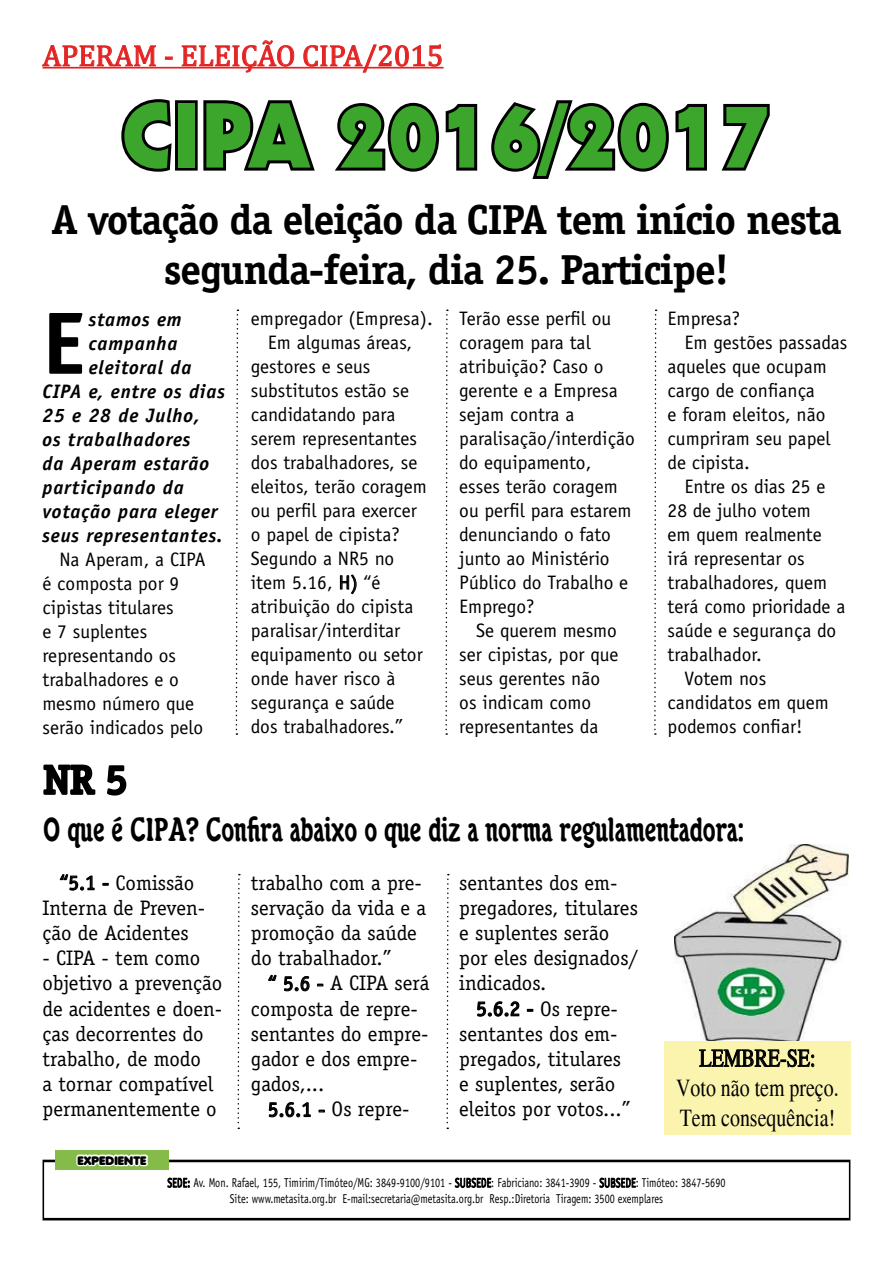
<style>
.page{position:relative;width:893px;height:1263px;background:#fff}
.page>*{position:absolute;margin:0;border:0;box-sizing:border-box;transform-origin:0 0}
.t1{font:90px "Geometric 231 BT Heavy C";color:#3ca52b}
.t2{font:700 88.65px "Officina Sans";color:#000}
.t3{font:700 42px/50.4px "Officina Serif";letter-spacing:-.03em;color:#000;text-align:center}
.t4{font:34.5px "Theatre Antoine";color:#000}
.t5{font:30px "Cambria Math";color:#e32322}
.t6{font:24.9px/29.8px "Times";color:#000;text-align:center;scale:.8 1}
.t7{font:21px/25.2px "Officina Serif";color:#000}
.t8{font:19.5px/24px "Officina Sans";color:#000}
.t9{font:italic 700 19.5px "Officina Sans";letter-spacing:.04em;color:#000}
.t10{font:12.9px/15.5px "Officina Sans";color:#000;text-align:center;scale:.79 1}
.t11{font:12px "Debussy";color:#000}
</style>
<div class="page">
<svg style="left:167px;top:1177px;width:23px;height:11px"></svg>
<svg style="left:455px;top:1177px;width:36px;height:11px"></svg>
<svg style="left:599px;top:1177px;width:37px;height:11px"></svg>
<div style="left:42px;top:1160px;width:809px;height:60px;border:2px solid #000"></div>
<div style="left:55px;top:1150px;width:114px;height:19px;background:#84bb49"></div>
<svg style="left:76px;top:1154px;width:72px;height:13px"></svg>
<hr style="left:43px;top:67px;width:400px;height:2px;background:#e32322">
<svg style="left:42px;top:45px;width:114px;height:22px"></svg>
<svg style="left:165px;top:57px;width:8px;height:3px"></svg>
<svg style="left:181px;top:40px;width:113px;height:33px"></svg>
<svg style="left:303px;top:44px;width:139px;height:29px"></svg>
<svg style="left:121px;top:99px;width:51px;height:73px"></svg>
<div style="left:175px;top:100px;width:23px;height:71px;border:6px solid #000"></div>
<svg style="left:203px;top:100px;width:112px;height:71px"></svg>
<svg style="left:335px;top:102px;width:143px;height:70px"></svg>
<svg style="left:491px;top:100px;width:216px;height:79px"></svg>
<svg style="left:721px;top:103px;width:49px;height:68px"></svg>
<svg style="left:340px;top:574px;width:17px;height:21px"></svg>
<svg style="left:43px;top:764px;width:53px;height:31px"></svg>
<svg style="left:107px;top:765px;width:20px;height:31px"></svg>
<svg style="left:59px;top:874px;width:36px;height:17px"></svg>
<svg style="left:102px;top:883px;width:7px;height:3px"></svg>
<svg style="left:268px;top:974px;width:9px;height:7px"></svg>
<svg style="left:284px;top:976px;width:26px;height:16px"></svg>
<svg style="left:317px;top:984px;width:6px;height:2px"></svg>
<svg style="left:268px;top:1102px;width:43px;height:16px"></svg>
<svg style="left:318px;top:1110px;width:7px;height:2px"></svg>
<svg style="left:477px;top:1001px;width:43px;height:16px"></svg>
<svg style="left:527px;top:1009px;width:6px;height:3px"></svg>
<img style="left:675px;top:844px;width:173px;height:197px">
<div style="left:664px;top:1041px;width:186px;height:93px;background:#fbf4af"></div>
<svg style="left:699px;top:1049px;width:116px;height:18px"></svg>
<svg style="left:235px;top:309px;width:4px;height:426px"></svg>
<svg style="left:445px;top:309px;width:3px;height:426px"></svg>
<svg style="left:654px;top:309px;width:3px;height:426px"></svg>
<svg style="left:237px;top:874px;width:3px;height:255px"></svg>
<svg style="left:446px;top:874px;width:3px;height:255px"></svg>
<h3 class="t5" style="left:43px;top:38px;width:402px">APERAM - ELEIÇÃO CIPA/2015</h3>
<h1 class="t1" style="left:122px;top:80px;width:651px">CIPA 2016/2017</h1>
<h3 class="t3" style="left:51px;top:194px;width:792px">A votação da eleição da CIPA tem início nesta segunda-feira, dia 25. Participe!</h3>
<h2 class="t2" style="left:43px;top:288px;width:44px">E</h2>
<p class="t9" style="left:89px;top:307px;width:94px">stamos em</p>
<p class="t9" style="left:89px;top:331px;width:90px">campanha</p>
<p class="t9" style="left:89px;top:355px;width:104px">eleitoral da</p>
<p class="t9" style="left:43px;top:379px;width:184px">CIPA e, entre os dias</p>
<p class="t9" style="left:43px;top:403px;width:159px">25 e 28 de Julho,</p>
<p class="t9" style="left:43px;top:427px;width:149px">os trabalhadores</p>
<p class="t9" style="left:43px;top:451px;width:168px">da Aperam estarão</p>
<p class="t9" style="left:43px;top:475px;width:143px">participando da</p>
<p class="t9" style="left:43px;top:499px;width:177px">votação para eleger</p>
<p class="t9" style="left:43px;top:523px;width:181px">seus representantes.</p>
<p class="t8" style="left:43px;top:547px;width:165px;text-indent:17px">Na Aperam, a CIPA é composta por 9 cipistas titulares<br>e 7 suplentes representando os trabalhadores e o mesmo número que serão indicados pelo</p>
<h3 class="t3" style="left:43px;top:754px;width:87px">NR 5</h3>
<p class="t8" style="left:251px;top:306px;width:184px">empregador (Empresa).</p>
<p class="t8" style="left:268px;top:330px;width:146px">Em algumas áreas,</p>
<p class="t8" style="left:251px;top:354px;width:121px">gestores e seus</p>
<p class="t8" style="left:251px;top:378px;width:160px">substitutos estão se</p>
<p class="t8" style="left:251px;top:402px;width:146px">candidatando para</p>
<p class="t8" style="left:251px;top:426px;width:168px">serem representantes</p>
<p class="t8" style="left:251px;top:450px;width:168px">dos trabalhadores, se</p>
<p class="t8" style="left:251px;top:474px;width:177px">eleitos, terão coragem</p>
<p class="t8" style="left:251px;top:498px;width:168px">ou perfil para exercer</p>
<p class="t8" style="left:251px;top:522px;width:150px">o papel de cipista?</p>
<p class="t8" style="left:251px;top:546px;width:145px">Segundo a NR5 no</p>
<p class="t8" style="left:251px;top:570px;width:131px">item 5.16, H) “é</p>
<p class="t8" style="left:251px;top:594px;width:164px">atribuição do cipista</p>
<p class="t8" style="left:251px;top:618px;width:151px">paralisar/interditar</p>
<p class="t8" style="left:251px;top:642px;width:173px">equipamento ou setor</p>
<p class="t8" style="left:251px;top:666px;width:146px">onde haver risco à</p>
<p class="t8" style="left:251px;top:690px;width:145px">segurança e saúde</p>
<p class="t8" style="left:251px;top:714px;width:154px">dos trabalhadores.”</p>
<p class="t8" style="left:459px;top:306px;width:177px">Terão esse perfil ou coragem para tal atribuição? Caso o gerente e a Empresa sejam contra a paralisação/interdição do equipamento, esses terão coragem ou perfil para estarem denunciando o fato junto ao Ministério<br>Público do Trabalho e<br>Emprego?</p>
<p class="t8" style="left:459px;top:618px;width:161px;text-indent:17px">Se querem mesmo ser cipistas, por que seus gerentes não os indicam como representantes da</p>
<p class="t8" style="left:668px;top:306px;width:74px">Empresa?</p>
<p class="t8" style="left:685px;top:330px;width:164px">Em gestões passadas</p>
<p class="t8" style="left:668px;top:354px;width:161px">aqueles que ocupam</p>
<p class="t8" style="left:668px;top:378px;width:149px">cargo de confiança</p>
<p class="t8" style="left:668px;top:402px;width:159px">e foram eleitos, não</p>
<p class="t8" style="left:668px;top:426px;width:164px">cumpriram seu papel</p>
<p class="t8" style="left:668px;top:450px;width:84px">de cipista.</p>
<p class="t8" style="left:685px;top:474px;width:142px">Entre os dias 25 e</p>
<p class="t8" style="left:668px;top:498px;width:145px">28 de julho votem</p>
<p class="t8" style="left:668px;top:522px;width:156px">em quem realmente</p>
<p class="t8" style="left:668px;top:546px;width:139px">irá representar os</p>
<p class="t8" style="left:668px;top:570px;width:161px">trabalhadores, quem</p>
<p class="t8" style="left:668px;top:594px;width:179px">terá como prioridade a</p>
<p class="t8" style="left:668px;top:618px;width:170px">saúde e segurança do</p>
<p class="t8" style="left:668px;top:642px;width:96px">trabalhador.</p>
<p class="t8" style="left:685px;top:666px;width:83px">Votem nos</p>
<p class="t8" style="left:668px;top:690px;width:163px">candidatos em quem</p>
<p class="t8" style="left:668px;top:714px;width:137px">podemos confiar!</p>
<h3 class="t4" style="left:43px;top:810px;width:702px">O que é CIPA? Confira abaixo o que diz a norma regulamentadora:</h3>
<p class="t7" style="left:43px;top:870px;width:164px;text-indent:17px">“5.1 - Comissão<br>Interna de Preven&shy;ção de Acidentes</p>
<p class="t7" style="left:43px;top:945px;width:181px">- CIPA - tem como objetivo a prevenção de acidentes e doen&shy;ças decorrentes do trabalho, de modo<br>a tornar compatível permanentemente o</p>
<p class="t11" style="left:78px;top:1154px;width:71px">EXPEDIENTE</p>
<p class="t7" style="left:251px;top:870px;width:177px">trabalho com a pre&shy;servação da vida e a promoção da saúde do trabalhador.”</p>
<p class="t7" style="left:251px;top:971px;width:180px;text-indent:17px">“ 5.6 - A CIPA será composta de repre&shy;sentantes do empre&shy;gador e dos empre&shy;gados,...</p>
<p class="t7" style="left:268px;top:1097px;width:143px">5.6.1 - Os repre-</p>
<p class="t7" style="left:459px;top:870px;width:181px">sentantes dos em&shy;pregadores, titulares e suplentes serão por eles designados/ indicados.</p>
<p class="t7" style="left:459px;top:996px;width:173px;text-indent:17px">5.6.2 - Os repre&shy;sentantes dos em&shy;pregados, titulares e suplentes, serão eleitos por votos...”</p>
<p class="t6" style="left:676px;top:1043px;width:205px">LEMBRE-SE:<br>Voto não tem preço.<br>Tem consequência!</p>
<p class="t10" style="left:167px;top:1175px;width:708px">SEDE: Av. Mon. Rafael, 155, Timirim/Timóteo/MG: 3849-9100/9101 - SUBSEDE: Fabriciano: 3841-3909 - SUBSEDE: Timóteo: 3847-5690<br>Site: www.metasita.org.br E-mail:secretaria@metasita.org.br Resp.:Diretoria Tiragem: 3500 exemplares</p>
</div>
